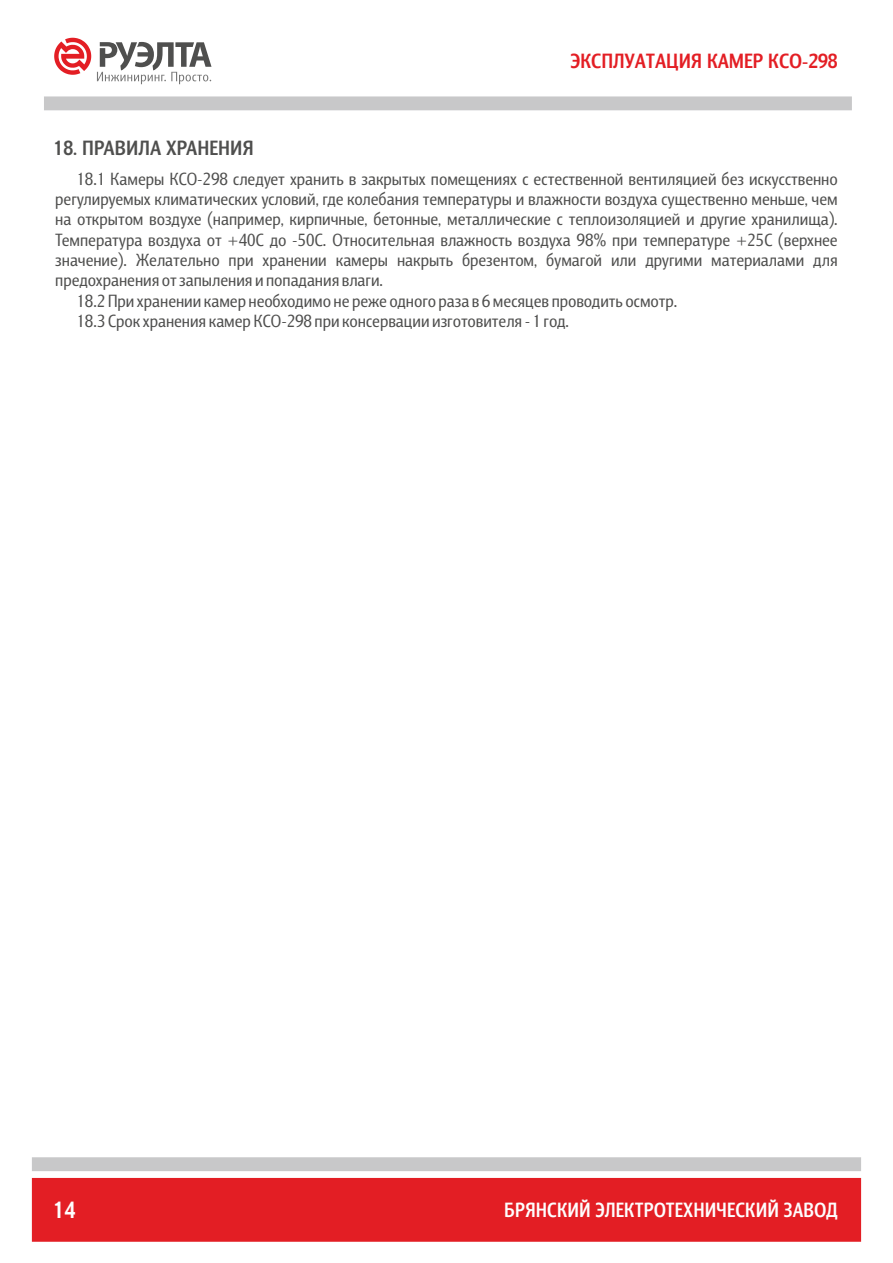
<style>
.page{position:relative;width:893px;height:1263px;background:#fff}
.page>*{position:absolute;margin:0;border:0;box-sizing:border-box;transform-origin:0 0}
.t1{font:700 24px "Barnaul Grotesk";color:#fefefe}
.t2{font:700 21px "Barnaul Grotesk";letter-spacing:.01em;color:#fefefe;scale:.95 1}
.t3{font:700 21px "Barnaul Grotesk";color:#e31e24}
.t4{font:700 21px "Barnaul Grotesk";letter-spacing:.01em;color:#4f4f4e}
.t5{font:18px "Barnaul Grotesk";color:#4f4f4e}
</style>
<div class="page">
<div style="left:32px;top:1157px;width:829px;height:14px;background:#c8c8c9"></div>
<div style="left:32px;top:1178px;width:829px;height:64px;background:#e31e24"></div>
<div style="left:44px;top:96px;width:808px;height:14px;background:#c8c8c9"></div>
<svg style="left:54px;top:38px;width:37px;height:37px"></svg>
<svg style="left:97px;top:42px;width:115px;height:42px"></svg>
<p class="t3" style="left:570px;top:54px;width:269px">ЭКСПЛУАТАЦИЯ КАМЕР КСО-298</p>
<p class="t4" style="left:54px;top:141px;width:202px">18. ПРАВИЛА ХРАНЕНИЯ</p>
<p class="t5" style="left:77px;top:172px;width:763px">18.1 Камеры КСО-298 следует хранить в закрытых помещениях с естественной вентиляцией без искусственно</p>
<p class="t5" style="left:55px;top:193px;width:784px">регулируемых климатических условий, где колебания температуры и влажности воздуха существенно меньше, чем</p>
<p class="t5" style="left:55px;top:213px;width:784px">на открытом воздухе (например, кирпичные, бетонные, металлические с теплоизоляцией и другие хранилища).</p>
<p class="t5" style="left:55px;top:233px;width:784px">Температура воздуха от +40С до -50С. Относительная влажность воздуха 98% при температуре +25С (верхнее</p>
<p class="t5" style="left:55px;top:254px;width:784px">значение). Желательно при хранении камеры накрыть брезентом, бумагой или другими материалами для</p>
<p class="t5" style="left:55px;top:274px;width:329px">предохранения от запыления и попадания влаги.</p>
<p class="t5" style="left:77px;top:294px;width:602px">18.2 При хранении камер необходимо не реже одного раза в 6 месяцев проводить осмотр.</p>
<p class="t5" style="left:77px;top:315px;width:494px">18.3 Срок хранения камер КСО-298 при консервации изготовителя - 1 год.</p>
<h1 class="t1" style="left:53px;top:1202px;width:24px">14</h1>
<p class="t2" style="left:504px;top:1203px;width:352px">БРЯНСКИЙ ЭЛЕКТРОТЕХНИЧЕСКИЙ ЗАВОД</p>
</div>
